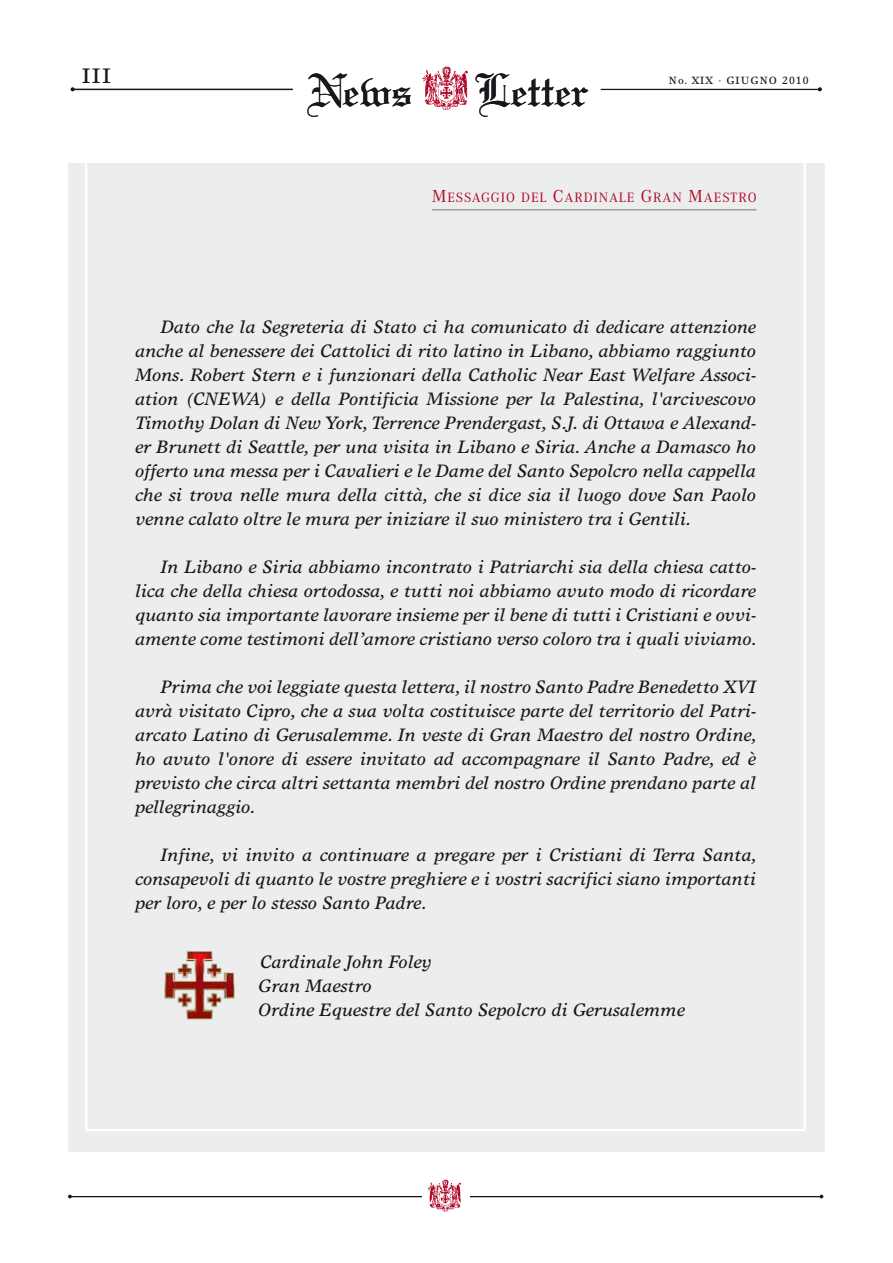
<style>
.page{position:relative;width:893px;height:1263px;background:#fff}
.page>*{position:absolute;margin:0;border:0;box-sizing:border-box;transform-origin:0 0}
.t1{font:49.35px "Linotext";color:#1a171c}
.t2{font:21px "Times Europa";color:#1a171c}
.t3{font:italic 18px/24px "Times Europa";letter-spacing:.005em;color:#1a171c;text-align:justify}
.t4{font:14.1px "Corporate A";letter-spacing:.065em;color:#af0527}
.t5{font:10.5px "Times Europa";letter-spacing:.1em;color:#1a171c}
.s1{font-size:18px}
</style>
<div class="page">
<hr style="left:601px;top:89px;width:219px;height:1px;background:#1a171c">
<div style="left:68px;top:163px;width:757px;height:988px;background:#eceded"></div>
<hr style="left:70px;top:1196px;width:753px;height:1px;background:#1a171c">
<div style="left:422px;top:1184px;width:47px;height:19px;background:#fff"></div>
<img style="left:427px;top:1179px;width:34px;height:33px">
<svg style="left:422px;top:66px;width:46px;height:44px"></svg>
<hr style="left:74px;top:89px;width:219px;height:1px;background:#1a171c">
<svg style="left:71px;top:87px;width:4px;height:4px"></svg>
<svg style="left:818px;top:87px;width:4px;height:4px"></svg>
<img style="left:164px;top:951px;width:71px;height:70px">
<hr style="left:432px;top:209px;width:324px;height:2px;background:#9c9e9f">
<p class="t2" style="left:82px;top:64px;width:11px">III</p>
<p class="t5" style="left:669px;top:74px;width:141px">NO. XIX · GIUGNO 2010</p>
<h1 class="t1" style="left:307px;top:61px;width:107px">News</h1>
<h1 class="t1" style="left:475px;top:61px;width:116px">Letter</h1>
<p class="t4" style="left:432px;top:189px;width:326px"><span class="s1">M</span>ESSAGGIO DEL <span class="s1">C</span>ARDINALE <span class="s1">G</span>RAN <span class="s1">M</span>AESTRO</p>
<p class="t3" style="left:135px;top:315px;width:622px;text-indent:26px">Dato che la Segreteria di Stato ci ha comunicato di dedicare attenzione anche al benessere dei Cattolici di rito latino in Libano, abbiamo raggiunto Mons. Robert Stern e i funzionari della Catholic Near East Welfare Associ&shy;ation (CNEWA) e della Pontificia Missione per la Palestina, l'arcivescovo Timothy Dolan di New York, Terrence Prendergast, S.J. di Ottawa e Alexand&shy;er Brunett di Seattle, per una visita in Libano e Siria. Anche a Damasco ho offerto una messa per i Cavalieri e le Dame del Santo Sepolcro nella cappella che si trova nelle mura della città, che si dice sia il luogo dove San Paolo venne calato oltre le mura per iniziare il suo ministero tra i Gentili.</p>
<p class="t3" style="left:135px;top:555px;width:623px;text-indent:26px">In Libano e Siria abbiamo incontrato i Patriarchi sia della chiesa catto&shy;lica che della chiesa ortodossa, e tutti noi abbiamo avuto modo di ricordare quanto sia importante lavorare insieme per il bene di tutti i Cristiani e ovvi&shy;amente come testimoni dell’amore cristiano verso coloro tra i quali viviamo.</p>
<p class="t3" style="left:135px;top:675px;width:623px;text-indent:26px">Prima che voi leggiate questa lettera, il nostro Santo Padre Benedetto XVI avrà visitato Cipro, che a sua volta costituisce parte del territorio del Patri&shy;arcato Latino di Gerusalemme. In veste di Gran Maestro del nostro Ordine, ho avuto l'onore di essere invitato ad accompagnare il Santo Padre, ed è previsto che circa altri settanta membri del nostro Ordine prendano parte al pellegrinaggio.</p>
<p class="t3" style="left:135px;top:842px;width:623px;text-indent:26px">Infine, vi invito a continuare a pregare per i Cristiani di Terra Santa, consapevoli di quanto le vostre preghiere e i vostri sacrifici siano importanti per loro, e per lo stesso Santo Padre.</p>
<p class="t3" style="left:258px;top:949px;width:428px;text-align:left">Cardinale John Foley<br>Gran Maestro<br>Ordine Equestre del Santo Sepolcro di Gerusalemme</p>
</div>
